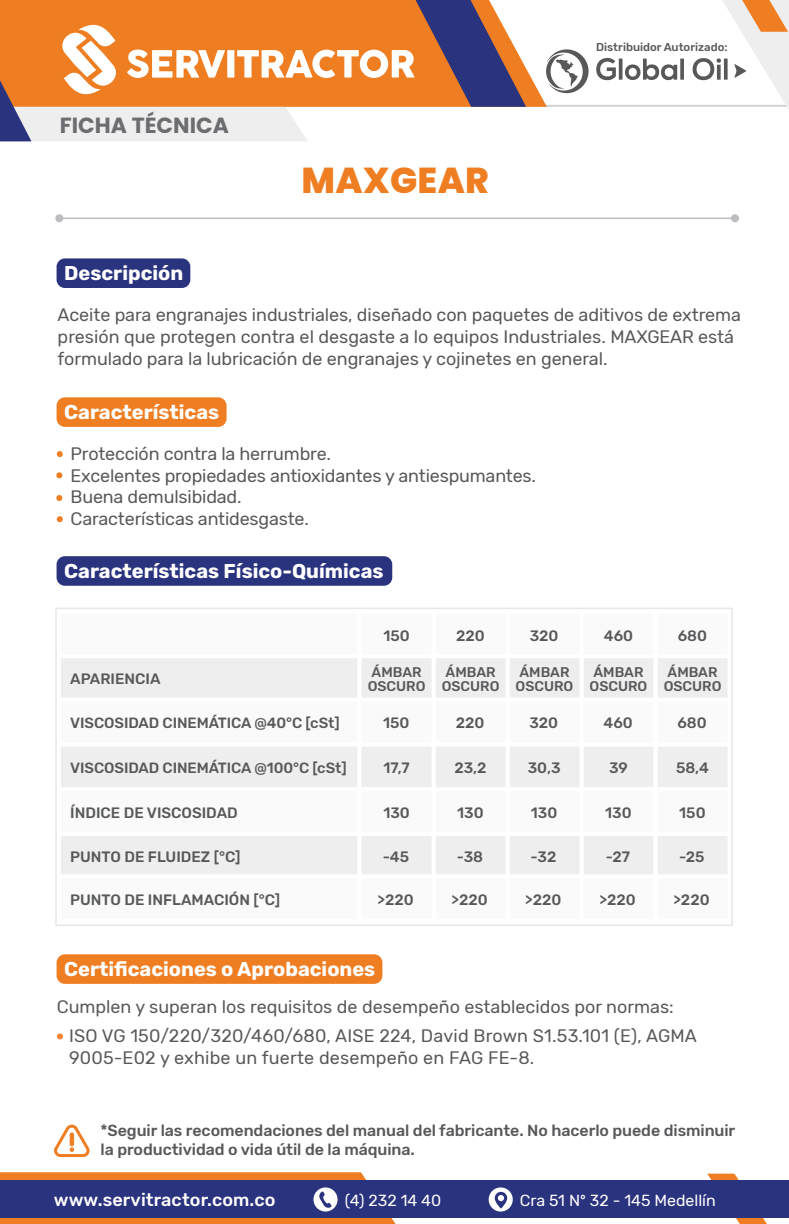
<style>
.page{position:relative;width:789px;height:1224px;background:#fff}
.page>*{position:absolute;margin:0;border:0;box-sizing:border-box;transform-origin:0 0}
.t1{font:800 36px "Poppins";letter-spacing:.01em;color:#ef7e22}
.t2{font:700 22px "Poppins";color:#6c6d70}
.t3{font:700 20px "Rubik";color:#fff}
.t4{font:18px/21.6px "Rubik";letter-spacing:-.005em;color:#57585a}
.t5{font:500 18px "Rubik";letter-spacing:.005em;color:#fff}
.t6{font:500 16px/19.2px "Rubik";letter-spacing:-.005em;color:#57585a}
.t7{font:16px "Rubik";color:#fff}
.t8{font:500 15px "Rubik";color:#57585a}
.t9{font:500 14.8px "Rubik";letter-spacing:-.005em;color:#57585a}
.t10{font:500 14px/14px "Rubik";color:#57585a}
.t11{font:500 11.4px "Rubik";color:#57585a}
</style>
<div class="page">
<hr style="left:58px;top:218px;width:677px;height:1px;background:#bcbdc0">
<div style="left:731px;top:214px;width:8px;height:8px;border:2px solid #bcbdc0;border-radius:50%"></div>
<div style="left:55px;top:214px;width:8px;height:8px;border:2px solid #bcbdc0;border-radius:50%"></div>
<svg style="left:707px;top:1174px;width:60px;height:50px"></svg>
<div style="left:0;top:1180px;width:789px;height:38px;background:#2a337e"></div>
<svg style="left:488px;top:1187px;width:25px;height:25px"></svg>
<svg style="left:0;top:1172px;width:510px;height:52px"></svg>
<div style="left:57px;top:258px;width:133px;height:30px;background:#2a337e;border-radius:8px"></div>
<div style="left:57px;top:954px;width:325px;height:30px;background:#ef7e22;border-radius:8px"></div>
<div style="left:57px;top:556px;width:335px;height:30px;background:#2a337e;border-radius:8px"></div>
<div style="left:57px;top:397px;width:169px;height:30px;background:#ef7e22;border-radius:8px"></div>
<svg style="left:57px;top:451px;width:6px;height:6px"></svg>
<svg style="left:56px;top:472px;width:6px;height:6px"></svg>
<svg style="left:56px;top:495px;width:6px;height:6px"></svg>
<svg style="left:57px;top:516px;width:6px;height:6px"></svg>
<svg style="left:55px;top:608px;width:677px;height:318px"></svg>
<svg style="left:54px;top:1124px;width:36px;height:33px"></svg>
<div style="left:70px;top:1133px;width:4px;height:13px;border:1px solid #ef7e22;border-radius:2px"></div>
<hr style="left:544px;top:105px;width:245px;height:2px;background:#d1d2d4">
<svg style="left:526px;top:68px;width:21px;height:39px"></svg>
<svg style="left:0;top:0;width:526px;height:141px"></svg>
<svg style="left:546px;top:49px;width:42px;height:44px"></svg>
<svg style="left:596px;top:0;width:193px;height:109px"></svg>
<svg style="left:57px;top:1033px;width:6px;height:6px"></svg>
<p class="t2" style="left:60px;top:113px;width:171px">FICHA TÉCNICA</p>
<p class="t3" style="left:64px;top:261px;width:121px">Descripción</p>
<h1 class="t1" style="left:301px;top:159px;width:189px">MAXGEAR</h1>
<p class="t11" style="left:596px;top:40px;width:133px">Distribuidor Autorizado:</p>
<p class="t4" style="left:58px;top:305px;width:685px">Aceite para engranajes industriales, diseñado con paquetes de aditivos de extrema presión que protegen contra el desgaste a lo equipos Industriales. MAXGEAR está formulado para la lubricación de engranajes y cojinetes en general.</p>
<p class="t3" style="left:64px;top:400px;width:157px">Características</p>
<p class="t4" style="left:71px;top:444px;width:467px">Protección contra la herrumbre.<br>Excelentes propiedades antioxidantes y antiespumantes.<br>Buena demulsibidad.<br>Características antidesgaste.</p>
<p class="t3" style="left:64px;top:559px;width:321px">Características Físico-Químicas</p>
<p class="t8" style="left:70px;top:670px;width:92px">APARIENCIA</p>
<p class="t9" style="left:70px;top:714px;width:271px">VISCOSIDAD CINEMÁTICA @40°C [cSt]</p>
<p class="t9" style="left:70px;top:759px;width:278px">VISCOSIDAD CINEMÁTICA @100°C [cSt]</p>
<p class="t8" style="left:70px;top:804px;width:169px">ÍNDICE DE VISCOSIDAD</p>
<p class="t8" style="left:70px;top:848px;width:172px">PUNTO DE FLUIDEZ [°C]</p>
<p class="t8" style="left:70px;top:891px;width:211px">PUNTO DE INFLAMACIÓN [°C]</p>
<p class="t8" style="left:383px;top:628px;width:28px">150</p>
<p class="t8" style="left:456px;top:628px;width:30px">220</p>
<p class="t8" style="left:529px;top:628px;width:30px">320</p>
<p class="t8" style="left:604px;top:628px;width:31px">460</p>
<p class="t8" style="left:677px;top:628px;width:31px">680</p>
<p class="t10" style="left:368px;top:666px;width:59px">ÁMBAR<br>OSCURO</p>
<p class="t10" style="left:441px;top:666px;width:59px">ÁMBAR<br>OSCURO</p>
<p class="t10" style="left:515px;top:666px;width:59px">ÁMBAR<br>OSCURO</p>
<p class="t10" style="left:589px;top:666px;width:59px">ÁMBAR<br>OSCURO</p>
<p class="t10" style="left:663px;top:666px;width:59px">ÁMBAR<br>OSCURO</p>
<p class="t8" style="left:383px;top:714px;width:28px">150</p>
<p class="t8" style="left:456px;top:714px;width:30px">220</p>
<p class="t8" style="left:529px;top:714px;width:30px">320</p>
<p class="t8" style="left:603px;top:714px;width:31px">460</p>
<p class="t8" style="left:677px;top:714px;width:31px">680</p>
<p class="t8" style="left:383px;top:759px;width:28px">17,7</p>
<p class="t8" style="left:454px;top:759px;width:34px">23,2</p>
<p class="t8" style="left:528px;top:759px;width:34px">30,3</p>
<p class="t8" style="left:609px;top:759px;width:20px">39</p>
<p class="t8" style="left:676px;top:759px;width:34px">58,4</p>
<p class="t8" style="left:383px;top:804px;width:28px">130</p>
<p class="t8" style="left:457px;top:804px;width:28px">130</p>
<p class="t8" style="left:531px;top:804px;width:28px">130</p>
<p class="t8" style="left:605px;top:804px;width:28px">130</p>
<p class="t8" style="left:679px;top:804px;width:28px">150</p>
<p class="t8" style="left:383px;top:848px;width:28px">-45</p>
<p class="t8" style="left:456px;top:848px;width:28px">-38</p>
<p class="t8" style="left:530px;top:848px;width:27px">-32</p>
<p class="t8" style="left:605px;top:848px;width:26px">-27</p>
<p class="t8" style="left:679px;top:848px;width:27px">-25</p>
<p class="t8" style="left:377px;top:891px;width:38px">&gt;220</p>
<p class="t8" style="left:451px;top:891px;width:38px">&gt;220</p>
<p class="t8" style="left:525px;top:891px;width:38px">&gt;220</p>
<p class="t8" style="left:599px;top:891px;width:38px">&gt;220</p>
<p class="t8" style="left:673px;top:891px;width:38px">&gt;220</p>
<p class="t3" style="left:64px;top:957px;width:313px">Certificaciones o Aprobaciones</p>
<p class="t4" style="left:57px;top:996px;width:618px">Cumplen y superan los requisitos de desempeño establecidos por normas:</p>
<p class="t4" style="left:69px;top:1026px;width:629px">ISO VG 150/220/320/460/680, AISE 224, David Brown S1.53.101 (E), AGMA<br>9005-E02 y exhibe un fuerte desempeño en FAG FE-8.</p>
<p class="t6" style="left:101px;top:1121px;width:636px">*Seguir las recomendaciones del manual del fabricante. No hacerlo puede disminuir la productividad o vida útil de la máquina.</p>
<p class="t5" style="left:54px;top:1189px;width:223px">www.servitractor.com.co</p>
<p class="t7" style="left:345px;top:1191px;width:98px">(4) 232 14 40</p>
<p class="t7" style="left:520px;top:1192px;width:197px">Cra 51 Nº 32 - 145 Medellín</p>
</div>
